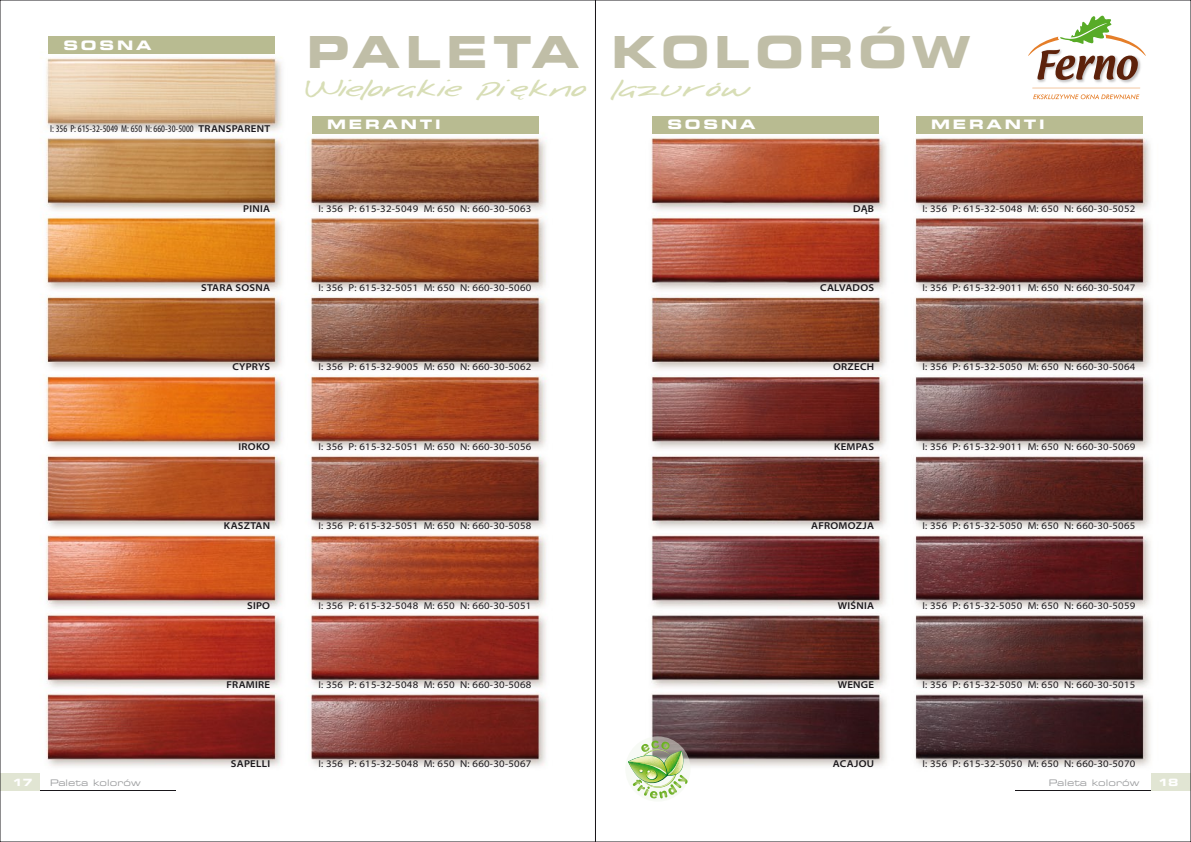
<style>
.page{position:relative;width:1191px;height:842px;background:#fff}
.page>*{position:absolute;margin:0;border:0;box-sizing:border-box;transform-origin:0 0}
.t1{font:700 expanded 44px "Square 721 PL";letter-spacing:.11em;color:#c0bea7}
.t2{font:21px "FL Pismo Reczne 10";letter-spacing:.005em;color:#d8deb6;scale:1.2 1}
.t3{font:700 expanded 13px "Square 721 PL";letter-spacing:.2em;color:#fff;scale:1.1 1}
.t4{font:semi-expanded 10px "Myriad Pro";letter-spacing:.025em;color:#1a171b}
.t5{font:600 semi-expanded 10px "Myriad Pro";letter-spacing:.025em;color:#1a171b}
.t6{font:condensed 10px "Myriad Pro";color:#1a171b}
.t7{font:700 expanded 10px "Square 721 PL";color:#fff;scale:1.05 1}
.t8{font:expanded 9px "Square 721 PL";letter-spacing:.01em;color:#9c9d9f;scale:1.05 1}
</style>
<div class="page">
<img style="left:2px;top:36px;width:1187px;height:755px">
<svg style="left:625px;top:736px;width:65px;height:66px"></svg>
<img style="left:628px;top:741px;width:59px;height:58px">
<hr style="left:40px;top:791px;width:136px;height:1px;background:#1a171b">
<div style="left:0;top:774px;width:40px;height:17px;background:#e1e5d3"></div>
<hr style="left:1015px;top:791px;width:136px;height:1px;background:#1a171b">
<div style="left:1151px;top:774px;width:40px;height:17px;background:#e1e5d3"></div>
<img style="left:1035px;top:80px;width:107px;height:4px">
<svg style="left:1033px;top:94px;width:106px;height:5px"></svg>
<hr style="left:1032px;top:88px;width:108px;height:1px;background:#e57e29">
<svg style="left:1027px;top:15px;width:119px;height:65px"></svg>
<div style="left:48px;top:37px;width:227px;height:17px;background:#b8bb91"></div>
<div style="left:312px;top:116px;width:227px;height:17px;background:#b8bb91"></div>
<div style="left:652px;top:116px;width:227px;height:17px;background:#b8bb91"></div>
<div style="left:916px;top:116px;width:226px;height:17px;background:#b8bb91"></div>
<p class="t3" style="left:63px;top:38px;width:81px">SOSNA</p>
<p class="t1" style="left:307px;top:25px;width:664px">PALETA KOLORÓW</p>
<p class="t2" style="left:306px;top:76px;width:372px">Wielorakie piękno lazurów</p>
<p class="t5" style="left:199px;top:123px;width:73px">TRANSPARENT</p>
<p class="t6" style="left:50px;top:124px;width:145px">I: 356 P: 615-32-5049 M: 650 N: 660-30-5000</p>
<p class="t3" style="left:327px;top:117px;width:105px">MERANTI</p>
<p class="t3" style="left:667px;top:117px;width:81px">SOSNA</p>
<p class="t3" style="left:931px;top:117px;width:105px">MERANTI</p>
<p class="t5" style="left:243px;top:203px;width:28px">PINIA</p>
<p class="t4" style="left:318px;top:203px;width:214px">I: 356 P: 615-32-5049 M: 650 N: 660-30-5063</p>
<p class="t5" style="left:853px;top:203px;width:23px">DĄB</p>
<p class="t4" style="left:922px;top:203px;width:214px">I: 356 P: 615-32-5048 M: 650 N: 660-30-5052</p>
<p class="t5" style="left:201px;top:282px;width:70px">STARA SOSNA</p>
<p class="t4" style="left:318px;top:282px;width:214px">I: 356 P: 615-32-5051 M: 650 N: 660-30-5060</p>
<p class="t5" style="left:820px;top:282px;width:55px">CALVADOS</p>
<p class="t4" style="left:922px;top:282px;width:214px">I: 356 P: 615-32-9011 M: 650 N: 660-30-5047</p>
<p class="t5" style="left:232px;top:361px;width:39px">CYPRYS</p>
<p class="t4" style="left:318px;top:361px;width:214px">I: 356 P: 615-32-9005 M: 650 N: 660-30-5062</p>
<p class="t5" style="left:833px;top:361px;width:42px">ORZECH</p>
<p class="t4" style="left:922px;top:361px;width:214px">I: 356 P: 615-32-5050 M: 650 N: 660-30-5064</p>
<p class="t5" style="left:238px;top:441px;width:33px">IROKO</p>
<p class="t4" style="left:318px;top:441px;width:214px">I: 356 P: 615-32-5051 M: 650 N: 660-30-5056</p>
<p class="t5" style="left:834px;top:441px;width:41px">KEMPAS</p>
<p class="t4" style="left:922px;top:441px;width:214px">I: 356 P: 615-32-9011 M: 650 N: 660-30-5069</p>
<p class="t5" style="left:224px;top:520px;width:48px">KASZTAN</p>
<p class="t4" style="left:318px;top:520px;width:214px">I: 356 P: 615-32-5051 M: 650 N: 660-30-5058</p>
<p class="t5" style="left:811px;top:520px;width:65px">AFROMOZJA</p>
<p class="t4" style="left:922px;top:520px;width:214px">I: 356 P: 615-32-5050 M: 650 N: 660-30-5065</p>
<p class="t5" style="left:247px;top:600px;width:25px">SIPO</p>
<p class="t4" style="left:318px;top:600px;width:214px">I: 356 P: 615-32-5048 M: 650 N: 660-30-5051</p>
<p class="t5" style="left:838px;top:600px;width:38px">WIŚNIA</p>
<p class="t4" style="left:922px;top:600px;width:214px">I: 356 P: 615-32-5050 M: 650 N: 660-30-5059</p>
<p class="t5" style="left:226px;top:679px;width:45px">FRAMIRE</p>
<p class="t4" style="left:318px;top:679px;width:214px">I: 356 P: 615-32-5048 M: 650 N: 660-30-5068</p>
<p class="t5" style="left:838px;top:679px;width:38px">WENGE</p>
<p class="t4" style="left:922px;top:679px;width:214px">I: 356 P: 615-32-5050 M: 650 N: 660-30-5015</p>
<p class="t5" style="left:231px;top:758px;width:41px">SAPELLI</p>
<p class="t4" style="left:318px;top:758px;width:214px">I: 356 P: 615-32-5048 M: 650 N: 660-30-5067</p>
<p class="t5" style="left:833px;top:758px;width:43px">ACAJOU</p>
<p class="t4" style="left:922px;top:758px;width:214px">I: 356 P: 615-32-5050 M: 650 N: 660-30-5070</p>
<p class="t7" style="left:12px;top:776px;width:21px">17</p>
<p class="t8" style="left:50px;top:777px;width:88px">Paleta kolorów</p>
<p class="t8" style="left:1048px;top:777px;width:88px">Paleta kolorów</p>
<p class="t7" style="left:1158px;top:776px;width:21px">18</p>
</div>
